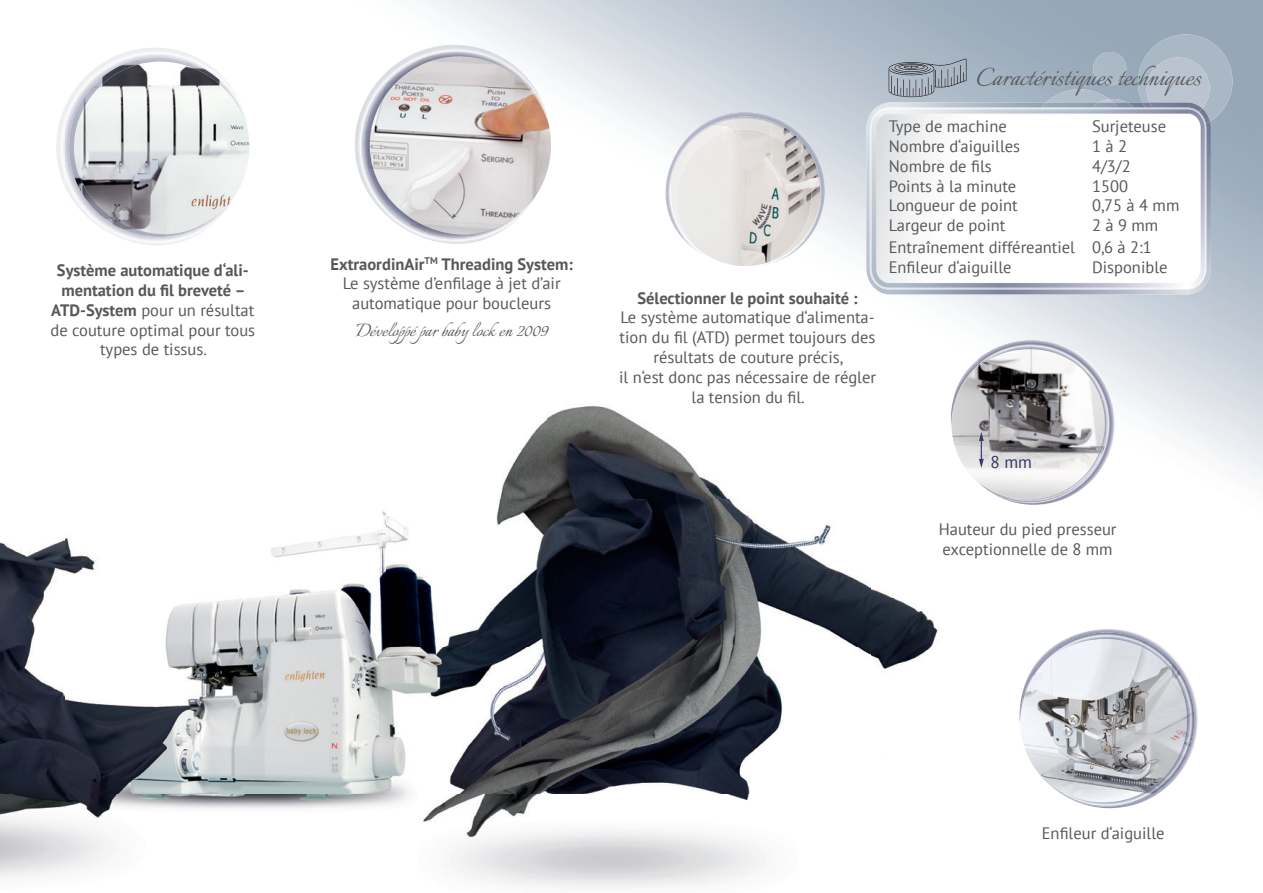
<style>
.page{position:relative;width:1263px;height:893px;background:#fff}
.page>*{position:absolute;margin:0;border:0;box-sizing:border-box;transform-origin:0 0}
.t1{font:31.5px "Italianno";color:#57585a}
.t2{font:22.5px "Italianno";color:#57585a}
.t3{font:16.95px "PT Sans";color:#323c5f}
.t4{font:16.5px/19.8px "PT Sans";color:#57585a}
.t5{font:700 16.5px/19.8px "PT Sans";color:#57585a;text-align:center}
.s1{font-weight:400}
.s2{font-weight:700}
</style>
<div class="page">
<img style="left:549px;top:52px;width:589px;height:52px">
<img style="left:0;top:540px;width:65px;height:255px">
<img style="left:1046px;top:89px;width:63px;height:14px">
<img style="left:1138px;top:34px;width:100px;height:88px">
<img style="left:1146px;top:58px;width:63px;height:45px">
<img style="left:1091px;top:52px;width:35px;height:33px">
<img style="left:1113px;top:99px;width:14px;height:4px">
<img style="left:1099px;top:99px;width:14px;height:4px">
<img style="left:65px;top:405px;width:805px;height:390px">
<img style="left:870px;top:419px;width:108px;height:250px">
<img style="left:0;top:795px;width:766px;height:94px">
<img style="left:926px;top:58px;width:40px;height:30px">
<img style="left:888px;top:75px;width:46px;height:22px">
<img style="left:888px;top:62px;width:46px;height:13px">
<img style="left:866px;top:103px;width:345px;height:191px">
<img style="left:1041px;top:103px;width:51px;height:5px">
<img style="left:1142px;top:103px;width:68px;height:21px">
<img style="left:1149px;top:103px;width:53px;height:5px">
<img style="left:1118px;top:103px;width:15px;height:5px">
<img style="left:1092px;top:103px;width:26px;height:5px">
<img style="left:870px;top:108px;width:336px;height:181px">
<img style="left:1205px;top:108px;width:1px;height:16px">
<img style="left:877px;top:108px;width:328px;height:181px">
<img style="left:665px;top:112px;width:160px;height:153px">
<img style="left:671px;top:129px;width:140px;height:131px">
<img style="left:355px;top:45px;width:194px;height:199px">
<img style="left:376px;top:51px;width:162px;height:47px">
<img style="left:364px;top:98px;width:46px;height:127px">
<img style="left:536px;top:98px;width:12px;height:24px">
<img style="left:410px;top:202px;width:122px;height:36px">
<img style="left:1019px;top:629px;width:179px;height:179px">
<img style="left:1031px;top:632px;width:151px;height:44px">
<img style="left:1020px;top:676px;width:43px;height:119px">
<img style="left:1150px;top:676px;width:44px;height:119px">
<img style="left:1063px;top:788px;width:88px;height:19px">
<img style="left:65px;top:48px;width:183px;height:197px">
<img style="left:81px;top:57px;width:156px;height:45px">
<img style="left:69px;top:102px;width:45px;height:123px">
<img style="left:235px;top:102px;width:11px;height:21px">
<img style="left:113px;top:208px;width:112px;height:29px">
<img style="left:951px;top:426px;width:27px;height:8px">
<img style="left:978px;top:340px;width:139px;height:165px">
<img style="left:951px;top:388px;width:27px;height:38px">
<img style="left:957px;top:349px;width:50px;height:46px">
<img style="left:1006px;top:346px;width:53px;height:9px">
<img style="left:1059px;top:351px;width:45px;height:49px">
<img style="left:952px;top:395px;width:6px;height:25px">
<img style="left:1099px;top:399px;width:9px;height:53px">
<img style="left:979px;top:483px;width:23px;height:14px">
<img style="left:1001px;top:495px;width:53px;height:7px">
<img style="left:1054px;top:452px;width:49px;height:46px">
<svg style="left:979px;top:432px;width:5px;height:36px"></svg>
<p class="t5" style="left:50px;top:260px;width:206px">Système automatique d‘ali&shy;mentation du fil breveté –<br>ATD-System <span class="s1">pour un résultat de couture optimal pour tous types de tissus.</span></p>
<p class="t4" style="left:330px;top:254px;width:244px;text-align:center"><span class="s2">ExtraordinAir</span><sup>TM</sup> <span class="s2">Threading System:<br></span>Le système d’enfilage à jet d’air automatique pour boucleurs</p>
<h2 class="t2" style="left:356px;top:318px;width:193px">Développé par baby lock en 2009</h2>
<p class="t5" style="left:637px;top:288px;width:222px">Sélectionner le point souhaité :</p>
<p class="t4" style="left:619px;top:307px;width:258px;text-align:center">Le système automatique d‘alimenta&shy;tion du fil (ATD) permet toujours des résultats de couture précis,<br>il n‘est donc pas nécessaire de régler la tension du fil.</p>
<h1 class="t1" style="left:976px;top:60px;width:226px">Caractéristiques techniques</h1>
<p class="t4" style="left:889px;top:116px;width:119px">Type de machine</p>
<p class="t4" style="left:1092px;top:116px;width:76px">Surjeteuse</p>
<p class="t4" style="left:889px;top:136px;width:133px">Nombre d‘aiguilles</p>
<p class="t4" style="left:1092px;top:136px;width:36px">1 à 2</p>
<p class="t4" style="left:889px;top:156px;width:104px">Nombre de fils</p>
<p class="t4" style="left:1092px;top:156px;width:40px">4/3/2</p>
<p class="t4" style="left:889px;top:175px;width:129px">Points à la minute</p>
<p class="t4" style="left:1092px;top:175px;width:37px">1500</p>
<p class="t4" style="left:889px;top:195px;width:130px">Longueur de point</p>
<p class="t4" style="left:1092px;top:195px;width:89px">0,75 à 4 mm</p>
<p class="t4" style="left:889px;top:215px;width:118px">Largeur de point</p>
<p class="t4" style="left:889px;top:214px;width:271px;line-height:21.6px;text-indent:203px">2 à 9 mm<br>Entraînement différeantiel 0,6 à 2:1</p>
<p class="t4" style="left:889px;top:256px;width:124px">Enfileur d‘aiguille</p>
<p class="t4" style="left:1092px;top:256px;width:77px">Disponible</p>
<p class="t3" style="left:990px;top:451px;width:43px">8 mm</p>
<p class="t4" style="left:939px;top:519px;width:179px">Hauteur du pied presseur exceptionnelle de 8 mm</p>
<p class="t4" style="left:1042px;top:823px;width:124px">Enfileur d‘aiguille</p>
</div>
